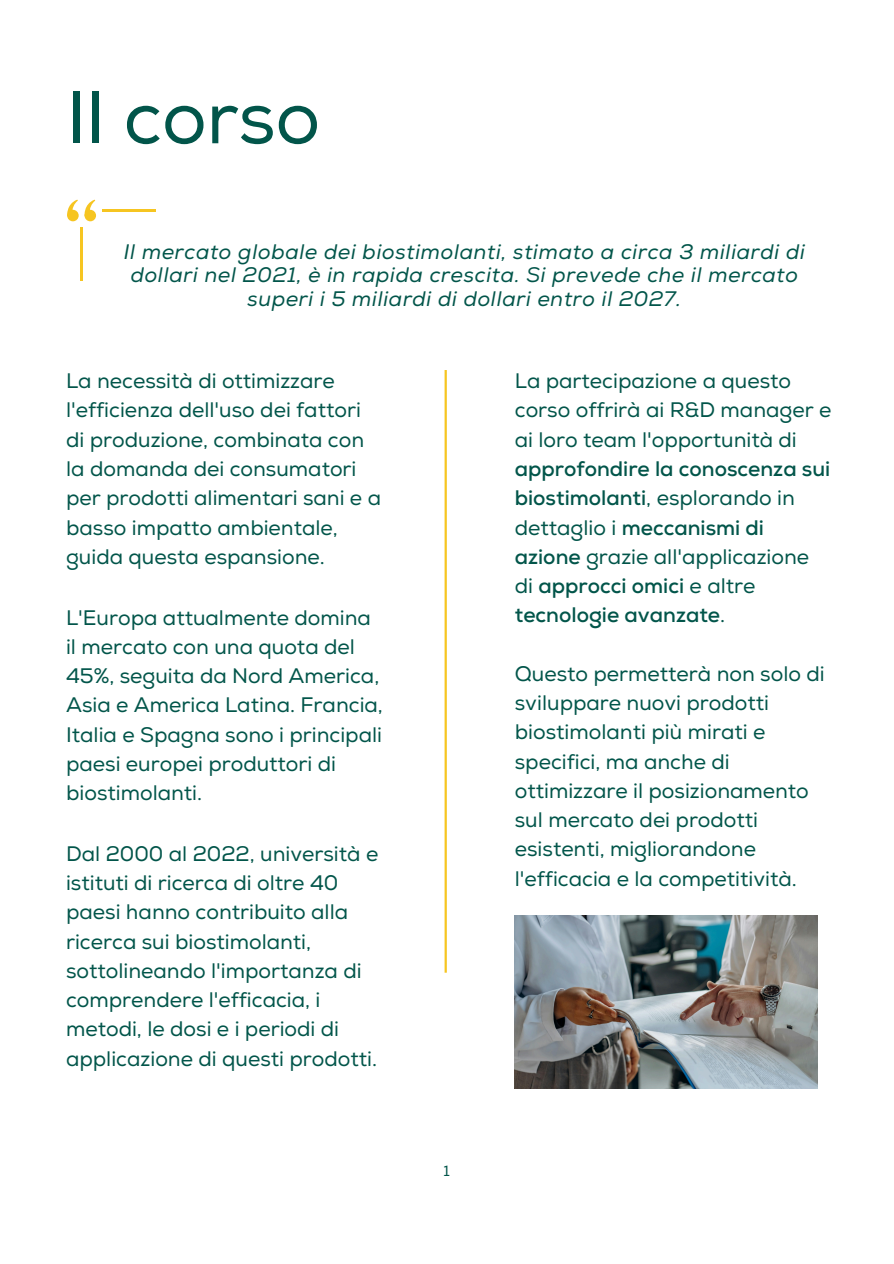
<style>
.page{position:relative;width:894px;height:1264px;background:#fff}
.page>*{position:absolute;margin:0;border:0;box-sizing:border-box;transform-origin:0 0}
.t1{font:74.25px "Nexa";color:#02554a}
.t2{font:21px/29.2px "Nexa";color:#02554a}
.t3{font:italic 21px/23.7px "Nexa";letter-spacing:.03em;color:#02554a;text-align:center}
.t4{font:15px "Nexa";color:#02554a}
.s1{font-weight:700}
</style>
<div class="page">
<hr style="left:444px;top:370px;width:2px;height:602px;background:#f6c521">
<img style="left:514px;top:915px;width:303px;height:173px">
<div style="left:84px;top:210px;width:12px;height:11px;background:#f6c521;border-radius:50%"></div>
<div style="left:67px;top:210px;width:12px;height:11px;background:#f6c521;border-radius:50%"></div>
<svg style="left:67px;top:199px;width:28px;height:20px"></svg>
<hr style="left:80px;top:227px;width:3px;height:53px;background:#f6c521">
<hr style="left:102px;top:209px;width:53px;height:3px;background:#f6c521">
<p class="t1" style="left:66px;top:74px;width:255px">Il corso</p>
<p class="t3" style="left:124px;top:240px;width:682px">Il mercato globale dei biostimolanti, stimato a circa 3 miliardi di dollari nel 2021, è in rapida crescita. Si prevede che il mercato superi i 5 miliardi di dollari entro il 2027.</p>
<p class="t2" style="left:66px;top:367px;width:316px">La necessità di ottimizzare l'efficienza dell'uso dei fattori di produzione, combinata con la domanda dei consumatori per prodotti alimentari sani e a basso impatto ambientale, guida questa espansione.</p>
<p class="t2" style="left:66px;top:603px;width:318px">L'Europa attualmente domina il mercato con una quota del<br>45%, seguita da Nord America,<br>Asia e America Latina. Francia,<br>Italia e Spagna sono i principali paesi europei produttori di biostimolanti.</p>
<p class="t2" style="left:66px;top:839px;width:313px">Dal 2000 al 2022, università e istituti di ricerca di oltre 40 paesi hanno contribuito alla ricerca sui biostimolanti, sottolineando l'importanza di comprendere l'efficacia, i metodi, le dosi e i periodi di applicazione di questi prodotti.</p>
<p class="t4" style="left:443px;top:1161px;width:8px">1</p>
<h1 class="t2" style="left:514px;top:367px;width:318px">La partecipazione a questo corso offrirà ai R&amp;D manager e ai loro team l'opportunità di <span class="s1">approfondire la conoscenza sui biostimolanti</span>, esplorando in dettaglio i <span class="s1">meccanismi di azione</span> grazie all'applicazione di <span class="s1">approcci omici</span> e altre <span class="s1">tecnologie avanzate</span>.</h1>
<p class="t2" style="left:514px;top:659px;width:311px">Questo permetterà non solo di sviluppare nuovi prodotti biostimolanti più mirati e specifici, ma anche di ottimizzare il posizionamento sul mercato dei prodotti esistenti, migliorandone l'efficacia e la competitività.</p>
</div>
